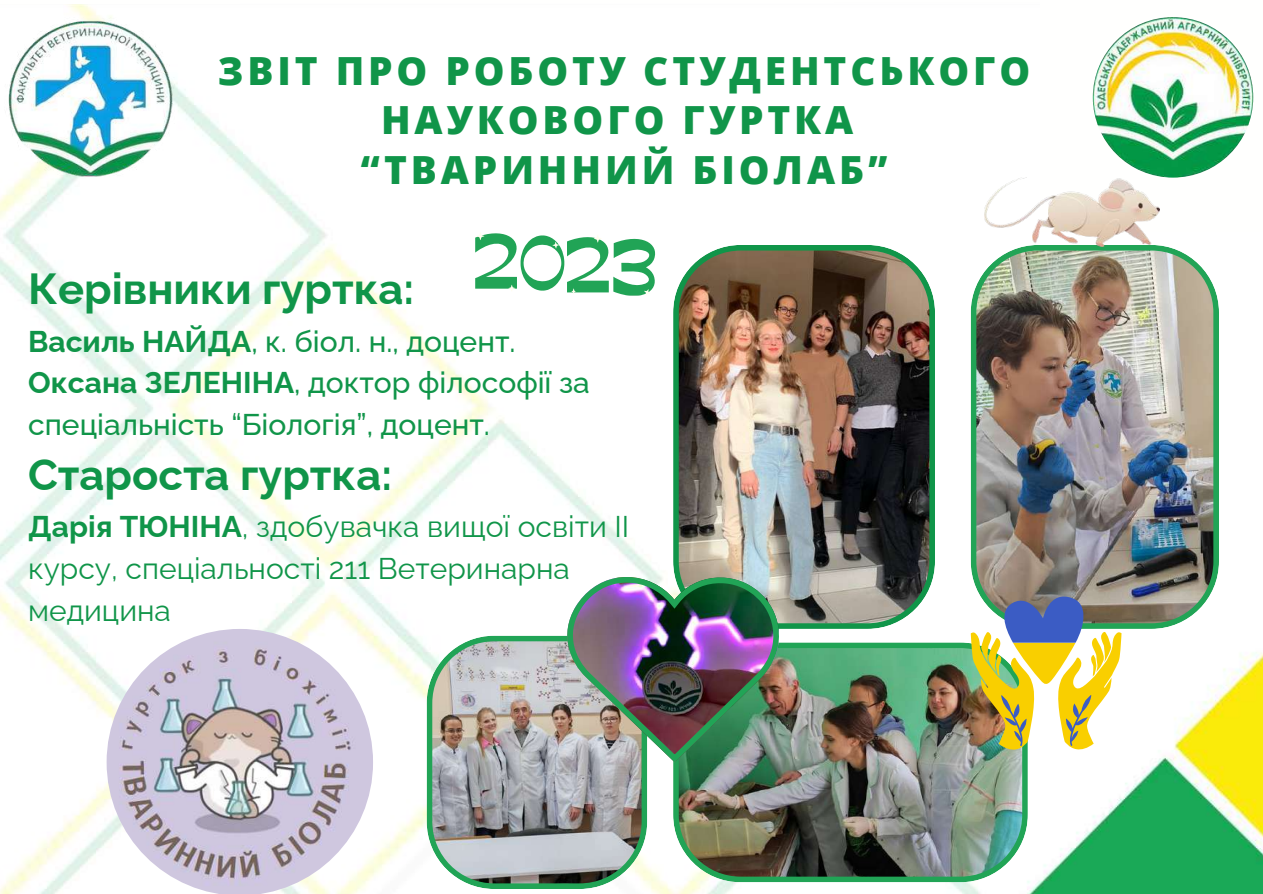
<style>
.page{position:relative;width:1263px;height:894px;background:#fff}
.page>*{position:absolute;margin:0;border:0;box-sizing:border-box;transform-origin:0 0}
.t1{font:700 43.5px "Raleway";color:#109549}
.t2{font:800 38.85px/49.5px "Open Sans";letter-spacing:.1em;color:#109549;text-align:center}
.t3{font:500 30px/41.7px "Raleway";color:#109549}
.t4{font:30px/41.7px "Raleway";color:#109549}
.s1{font-weight:700}
</style>
<div class="page">
<img style="left:0;top:7px;width:1263px;height:886px">
<div style="left:1040px;top:0;width:223px;height:231px;background:#fffffe"></div>
<svg style="left:68px;top:4px;width:21px;height:3px"></svg>
<img style="left:1093px;top:17px;width:160px;height:160px;border-radius:50%">
<img style="left:4px;top:17px;width:170px;height:161px">
<img style="left:107px;top:628px;width:266px;height:265px">
<img style="left:673px;top:642px;width:354px;height:240px">
<img style="left:673px;top:245px;width:262px;height:383px">
<img style="left:971px;top:245px;width:248px;height:383px">
<img style="left:427px;top:635px;width:220px;height:253px">
<img style="left:567px;top:577px;width:212px;height:185px">
<img style="left:985px;top:177px;width:174px;height:69px">
<svg style="left:971px;top:589px;width:150px;height:161px"></svg>
<svg style="left:468px;top:220px;width:199px;height:89px"></svg>
<p class="t2" style="left:218px;top:45px;width:814px">ЗВІТ ПРО РОБОТУ СТУДЕНТСЬКОГО<br>НАУКОВОГО ГУРТКА<br>“ТВАРИННИЙ БІОЛАБ”</p>
<h1 class="t1" style="left:28px;top:263px;width:388px">Керівники гуртка:</h1>
<p class="t3" style="left:28px;top:320px;width:563px"><span class="s1">Василь НАЙДА</span>, к. біол. н., доцент.<br><span class="s1">Оксана ЗЕЛЕНІНА</span>, доктор філософії за спеціальність “Біологія”, доцент.</p>
<h1 class="t1" style="left:28px;top:449px;width:365px">Староста гуртка:</h1>
<p class="t4" style="left:28px;top:505px;width:603px"><span class="s1">Дарія ТЮНІНА</span>, здобувачка вищої освіти ІІ курсу, спеціальності 211 Ветеринарна медицина</p>
</div>
